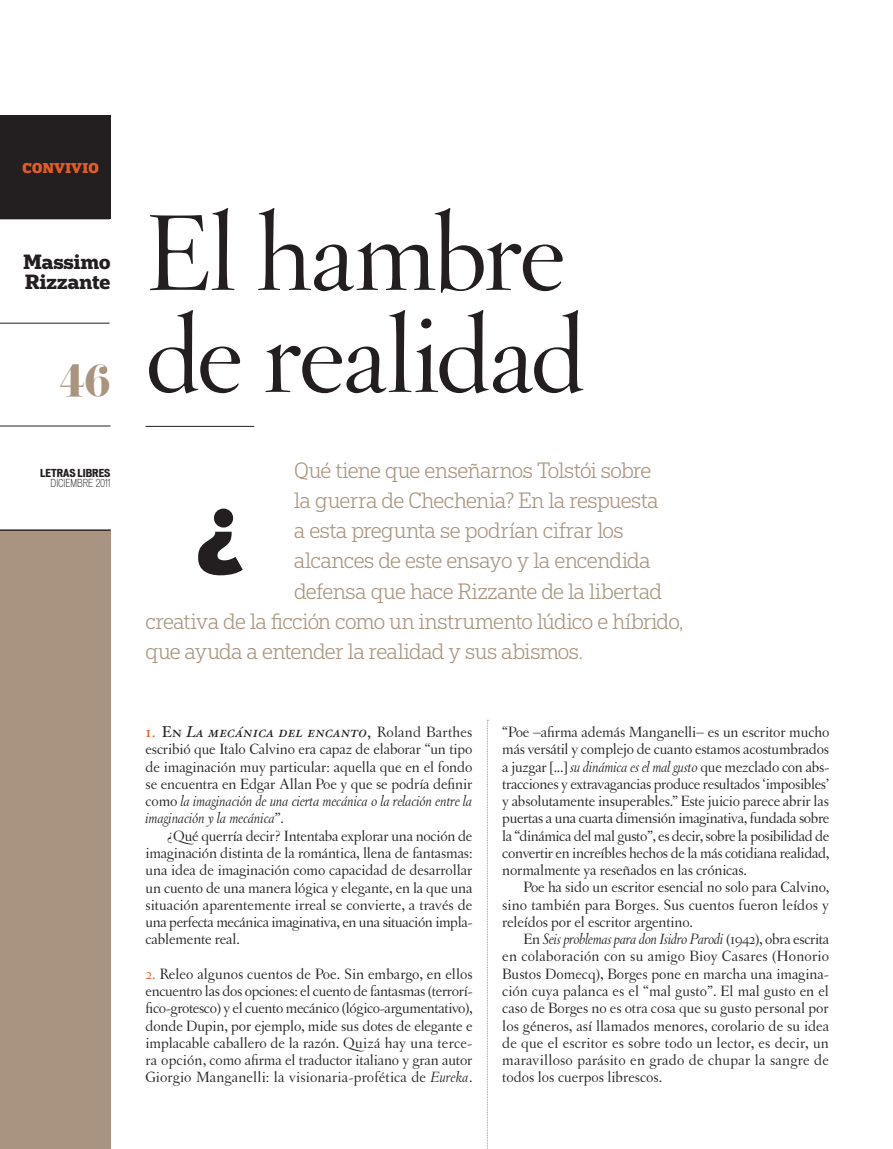
<style>
.page{position:relative;width:893px;height:1149px;background:#fff}
.page>*{position:absolute;margin:0;border:0;box-sizing:border-box;transform-origin:0 0}
.t1{font:300 105px/102px "Hoefler Titling";letter-spacing:-.02em;color:#231f20}
.t2{font:900 87px "Popular";color:#231f20}
.t3{font:39px "Eloquent JF";color:#a9947f}
.t4{font:300 21px "Popular";letter-spacing:-.02em;color:#a9947f}
.t5{font:700 19.5px/19.5px "Popular";color:#231f20}
.t6{font:15.75px/17.2px "Letras Oldstyle";letter-spacing:-.01em;color:#231f20;text-align:justify}
.t7{font:15.75px "Hoefler Txt SC Italic";letter-spacing:.015em;color:#231f20}
.t8{font:900 13.5px "Popular";letter-spacing:.02em;color:#e35c25}
.t9{font:300 condensed 10.5px "Vonnes";color:#231f20}
.t10{font:700 expanded 10.5px "Vonnes";color:#231f20}
.s1{font-family:"Hoefler Txt Roman SC";color:#e35c25}
.s2{font-family:"Hoefler Txt Roman SC"}
.s3{font-family:"Letras Oldstyle"}
.s4{font-style:italic}
.s5{color:#e35c25}
</style>
<div class="page">
<div style="left:0;top:116px;width:111px;height:103px;background:#231f20"></div>
<div style="left:0;top:530px;width:111px;height:618px;background:#a9947f"></div>
<hr style="left:0;top:323px;width:110px;height:1px;background:#231f20">
<hr style="left:0;top:530px;width:111px;height:1px;background:#231f20">
<hr style="left:0;top:425px;width:111px;height:1px;background:#231f20">
<svg style="left:487px;top:719px;width:1px;height:430px"></svg>
<hr style="left:146px;top:426px;width:108px;height:1px;background:#231f20">
<p class="t8" style="left:23px;top:159px;width:78px">CONVIVIO</p>
<p class="t5" style="left:23px;top:252px;width:89px">Massimo<br>Rizzante</p>
<h3 class="t3" style="left:60px;top:354px;width:52px">46</h3>
<p class="t10" style="left:40px;top:466px;width:72px">LETRAS LIBRES</p>
<p class="t9" style="left:51px;top:476px;width:61px">DICIEMBRE 2011</p>
<h1 class="t1" style="left:146px;top:201px;width:440px">El hambre de realidad</h1>
<h3 class="t4" style="left:294px;top:457px;width:359px">Qué tiene que enseñarnos Tolstói sobre</h3>
<h3 class="t4" style="left:294px;top:487px;width:366px">la guerra de Chechenia? En la respuesta</h3>
<h3 class="t4" style="left:294px;top:517px;width:331px">a esta pregunta se podrían cifrar los</h3>
<h3 class="t4" style="left:294px;top:547px;width:358px">alcances de este ensayo y la encendida</h3>
<h3 class="t4" style="left:294px;top:577px;width:369px">defensa que hace Rizzante de la libertad</h3>
<h3 class="t4" style="left:146px;top:607px;width:539px">creativa de la ficción como un instrumento lúdico e híbrido,</h3>
<h3 class="t4" style="left:146px;top:637px;width:439px">que ayuda a entender la realidad y sus abismos.</h3>
<h2 class="t2" style="left:196px;top:475px;width:49px">¿</h2>
<p class="t7" style="left:146px;top:721px;width:328px"><span class="s1">1.</span> <span class="s2">En</span> La mecánica del encanto<span class="s2">,</span> <span class="s3">Roland Barthes</span></p>
<p class="t6" style="left:146px;top:740px;width:328px">escribió que Italo Calvino era capaz de elaborar “un tipo de imaginación muy particular: aquella que en el fondo se encuentra en Edgar Allan Poe y que se podría definir como <span class="s4">la imaginación de una cierta mecánica o la relación entre la imaginación y la mecánica</span>”.</p>
<p class="t6" style="left:146px;top:826px;width:329px;text-indent:21px">¿Qué querría decir? Intentaba explorar una noción de imaginación distinta de la romántica, llena de fantasmas: una idea de imaginación como capacidad de desarrollar un cuento de una manera lógica y elegante, en la que una situación aparentemente irreal se convierte, a través de una perfecta mecánica imaginativa, en una situación impla&shy;cablemente real.</p>
<p class="t6" style="left:146px;top:964px;width:329px"><span class="s5">2.</span> Releo algunos cuentos de Poe. Sin embargo, en ellos encuentro las dos opciones: el cuento de fantasmas (terrorí&shy;fico-grotesco) y el cuento mecánico (lógico-argumentativo), donde Dupin, por ejemplo, mide sus dotes de elegante e implacable caballero de la razón. Quizá hay una terce&shy;ra opción, como afirma el traductor italiano y gran autor Giorgio Manganelli: la visionaria-profética de <span class="s4">Eureka</span>.</p>
<p class="t6" style="left:502px;top:723px;width:329px">“Poe –afirma además Manganelli– es un escritor mucho más versátil y complejo de cuanto estamos acostumbrados a juzgar [...] <span class="s4">su dinámica es el mal gusto</span> que mezclado con abs&shy;tracciones y extravagancias produce resultados ‘imposibles’ y absolutamente insuperables.” Este juicio parece abrir las puertas a una cuarta dimensión imaginativa, fundada sobre la “dinámica del mal gusto”, es decir, sobre la posibilidad de convertir en increíbles hechos de la más cotidiana realidad, normalmente ya reseñados en las crónicas.</p>
<p class="t6" style="left:502px;top:878px;width:328px;text-indent:21px">Poe ha sido un escritor esencial no solo para Calvino, sino también para Borges. Sus cuentos fueron leídos y releídos por el escritor argentino.</p>
<p class="t6" style="left:502px;top:930px;width:329px;text-indent:21px">En <span class="s4">Seis problemas para don Isidro Parodi</span> (1942), obra escrita en colaboración con su amigo Bioy Casares (Honorio Bustos Domecq), Borges pone en marcha una imagina&shy;ción cuya palanca es el “mal gusto”. El mal gusto en el caso de Borges no es otra cosa que su gusto personal por los géneros, así llamados menores, corolario de su idea de que el escritor es sobre todo un lector, es decir, un maravilloso parásito en grado de chupar la sangre de todos los cuerpos librescos.</p>
</div>
